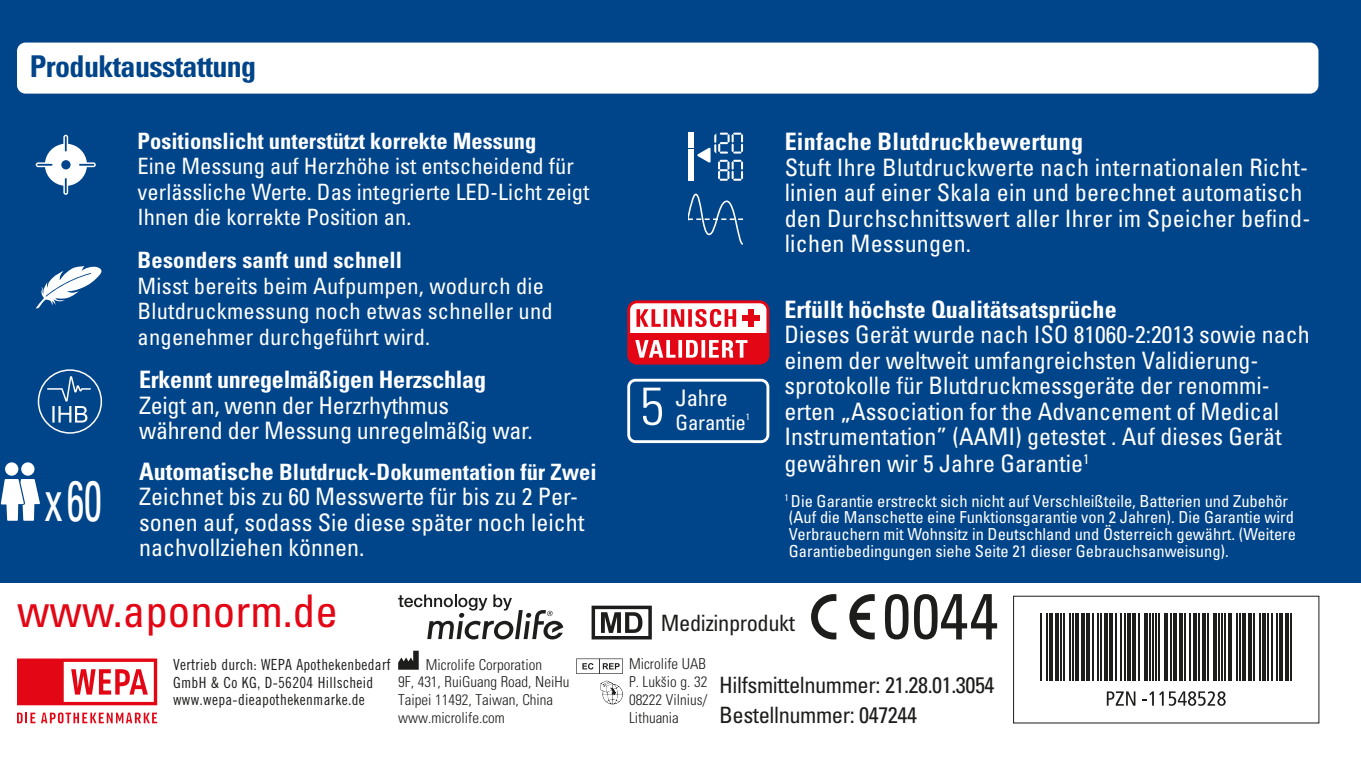
<style>
.page{position:relative;width:1361px;height:766px;background:#fff}
.page>*{position:absolute;margin:0;border:0;box-sizing:border-box;transform-origin:0 0}
.t1{font:condensed 57px "Univers LT Std";color:#fff;scale:.7 1}
.t2{font:300 condensed 53.1px "Univers LT Std";color:#fff}
.t3{font:condensed 45px "Univers LT Std";color:#e30614}
.t4{font:700 condensed 30px "Univers LT Std";letter-spacing:-.02em;color:#004489}
.t5{font:condensed 24px/25.5px "Univers LT Std";color:#fff}
.t6{font:700 condensed 24px "Univers LT Std";color:#fff}
.t7{font:condensed 22.8px "Univers LT Std";letter-spacing:-.01em;color:#fff}
.t8{font:condensed 22.5px/25.5px "Univers LT Std";color:#fff}
.t9{font:700 condensed 22.5px "Univers LT Std";color:#fff}
.t10{font:condensed 22.5px/30px "Univers LT Std";letter-spacing:-.02em;color:#1d1d1b}
.t11{font:condensed 21px "Univers LT Std";letter-spacing:-.01em;color:#fff}
.t12{font:condensed 16.5px/16.5px "Univers LT Std";color:#fff}
.t13{font:15.3px/18px "Trade Gothic LT Std Cn 18";letter-spacing:.02em;color:#1d1d1b}
.t14{font:300 condensed 15px/17.7px "Univers LT Std";color:#1d1d1b}
.t15{font:condensed 9.3px "Univers LT Std";color:#fff}
.s1{font-size:24px}
</style>
<div class="page">
<svg style="left:885px;top:594px;width:23px;height:45px"></svg>
<svg style="left:914px;top:594px;width:83px;height:45px"></svg>
<svg style="left:811px;top:594px;width:25px;height:45px"></svg>
<svg style="left:849px;top:594px;width:25px;height:45px"></svg>
<svg style="left:398px;top:594px;width:165px;height:45px"></svg>
<svg style="left:17px;top:712px;width:140px;height:11px"></svg>
<svg style="left:17px;top:658px;width:140px;height:47px"></svg>
<div style="left:591px;top:605px;width:61px;height:34px;border:3px solid #1d1d1b"></div>
<svg style="left:601px;top:612px;width:41px;height:20px"></svg>
<svg style="left:398px;top:650px;width:21px;height:19px"></svg>
<svg style="left:576px;top:658px;width:47px;height:15px"></svg>
<svg style="left:600px;top:680px;width:23px;height:25px"></svg>
<div style="left:0;top:0;width:1361px;height:582px;background:#004489"></div>
<div style="left:17px;top:43px;width:1301px;height:51px;background:#fff;border-radius:9px"></div>
<svg style="left:38px;top:370px;width:63px;height:63px"></svg>
<div style="left:38px;top:369px;width:64px;height:64px;border:2px solid #fff;border-radius:50%"></div>
<svg style="left:46px;top:375px;width:46px;height:47px"></svg>
<div style="left:21px;top:462px;width:13px;height:13px;background:#fff;border-radius:50%"></div>
<div style="left:5px;top:462px;width:13px;height:13px;background:#fff;border-radius:50%"></div>
<svg style="left:1px;top:479px;width:39px;height:41px"></svg>
<div style="left:629px;top:302px;width:139px;height:61px;background:#fff;border-radius:8px"></div>
<div style="left:629px;top:332px;width:140px;height:29px;background:#e30614"></div>
<div style="left:627px;top:300px;width:142px;height:64px;border:3px solid #e30614;border-radius:8px"></div>
<svg style="left:636px;top:309px;width:100px;height:18px"></svg>
<div style="left:748px;top:309px;width:6px;height:18px;background:#e30614"></div>
<div style="left:742px;top:315px;width:18px;height:6px;background:#e30614"></div>
<svg style="left:635px;top:340px;width:112px;height:17px"></svg>
<div style="left:627px;top:378px;width:142px;height:65px;border:3px solid #fff;border-radius:7px"></div>
<svg style="left:36px;top:135px;width:60px;height:60px"></svg>
<svg style="left:36px;top:266px;width:66px;height:43px"></svg>
<hr style="left:1040px;top:613px;width:2px;height:67px;background:#1d1d1b">
<hr style="left:1046px;top:613px;width:1px;height:67px;background:#1d1d1b">
<hr style="left:1049px;top:613px;width:4px;height:67px;background:#1d1d1b">
<svg style="left:1055px;top:613px;width:3px;height:67px"></svg>
<hr style="left:1060px;top:613px;width:1px;height:67px;background:#1d1d1b">
<hr style="left:1063px;top:613px;width:2px;height:67px;background:#1d1d1b">
<hr style="left:1069px;top:613px;width:1px;height:67px;background:#1d1d1b">
<hr style="left:1072px;top:613px;width:1px;height:67px;background:#1d1d1b">
<hr style="left:1075px;top:613px;width:4px;height:67px;background:#1d1d1b">
<hr style="left:1081px;top:613px;width:4px;height:67px;background:#1d1d1b">
<hr style="left:1086px;top:613px;width:4px;height:67px;background:#1d1d1b">
<hr style="left:1092px;top:613px;width:1px;height:67px;background:#1d1d1b">
<hr style="left:1097px;top:613px;width:2px;height:67px;background:#1d1d1b">
<hr style="left:1100px;top:613px;width:2px;height:67px;background:#1d1d1b">
<hr style="left:1104px;top:613px;width:4px;height:67px;background:#1d1d1b">
<hr style="left:1109px;top:613px;width:4px;height:67px;background:#1d1d1b">
<hr style="left:1115px;top:613px;width:1px;height:67px;background:#1d1d1b">
<hr style="left:1120px;top:613px;width:2px;height:67px;background:#1d1d1b">
<hr style="left:1123px;top:613px;width:2px;height:67px;background:#1d1d1b">
<hr style="left:1127px;top:613px;width:4px;height:67px;background:#1d1d1b">
<hr style="left:1132px;top:613px;width:4px;height:67px;background:#1d1d1b">
<hr style="left:1138px;top:613px;width:1px;height:67px;background:#1d1d1b">
<svg style="left:1144px;top:613px;width:3px;height:67px"></svg>
<hr style="left:1149px;top:613px;width:1px;height:67px;background:#1d1d1b">
<hr style="left:1152px;top:613px;width:2px;height:67px;background:#1d1d1b">
<hr style="left:1155px;top:613px;width:2px;height:67px;background:#1d1d1b">
<hr style="left:1158px;top:613px;width:2px;height:67px;background:#1d1d1b">
<hr style="left:1164px;top:613px;width:4px;height:67px;background:#1d1d1b">
<hr style="left:1170px;top:613px;width:1px;height:67px;background:#1d1d1b">
<hr style="left:1173px;top:613px;width:4px;height:67px;background:#1d1d1b">
<svg style="left:1179px;top:613px;width:3px;height:67px"></svg>
<hr style="left:1184px;top:613px;width:1px;height:67px;background:#1d1d1b">
<hr style="left:1189px;top:613px;width:2px;height:67px;background:#1d1d1b">
<hr style="left:1193px;top:613px;width:4px;height:67px;background:#1d1d1b">
<hr style="left:1198px;top:613px;width:2px;height:67px;background:#1d1d1b">
<svg style="left:1202px;top:613px;width:3px;height:67px"></svg>
<hr style="left:1207px;top:613px;width:1px;height:67px;background:#1d1d1b">
<svg style="left:1213px;top:613px;width:3px;height:67px"></svg>
<hr style="left:1218px;top:613px;width:2px;height:67px;background:#1d1d1b">
<hr style="left:1221px;top:613px;width:2px;height:67px;background:#1d1d1b">
<hr style="left:1224px;top:613px;width:2px;height:67px;background:#1d1d1b">
<svg style="left:1228px;top:613px;width:3px;height:67px"></svg>
<hr style="left:1235px;top:613px;width:2px;height:67px;background:#1d1d1b">
<hr style="left:1239px;top:613px;width:1px;height:67px;background:#1d1d1b">
<hr style="left:1242px;top:613px;width:4px;height:67px;background:#1d1d1b">
<svg style="left:1248px;top:613px;width:3px;height:67px"></svg>
<hr style="left:1253px;top:613px;width:1px;height:67px;background:#1d1d1b">
<hr style="left:1258px;top:613px;width:2px;height:67px;background:#1d1d1b">
<hr style="left:1262px;top:613px;width:4px;height:67px;background:#1d1d1b">
<hr style="left:1267px;top:613px;width:2px;height:67px;background:#1d1d1b">
<hr style="left:1270px;top:613px;width:2px;height:67px;background:#1d1d1b">
<hr style="left:1276px;top:613px;width:2px;height:67px;background:#1d1d1b">
<hr style="left:1279px;top:613px;width:4px;height:67px;background:#1d1d1b">
<hr style="left:1285px;top:613px;width:4px;height:67px;background:#1d1d1b">
<hr style="left:1290px;top:613px;width:2px;height:67px;background:#1d1d1b">
<svg style="left:1107px;top:691px;width:28px;height:14px"></svg>
<svg style="left:1142px;top:691px;width:21px;height:14px"></svg>
<svg style="left:1169px;top:691px;width:56px;height:14px"></svg>
<div style="left:688px;top:133px;width:6px;height:15px;background:#fff"></div>
<div style="left:688px;top:165px;width:6px;height:16px;background:#fff"></div>
<div style="left:688px;top:149px;width:6px;height:15px;background:#fff"></div>
<svg style="left:697px;top:133px;width:46px;height:48px"></svg>
<svg style="left:688px;top:193px;width:55px;height:52px"></svg>
<p class="t4" style="left:30px;top:48px;width:228px">Produktausstattung</p>
<p class="t9" style="left:138px;top:127px;width:400px">Positionslicht unterstützt korrekte Messung</p>
<p class="t8" style="left:138px;top:153px;width:453px">Eine Messung auf Herzhöhe ist entscheidend für verlässliche Werte. Das integrierte LED-Licht zeigt<br>Ihnen die korrekte Position an.</p>
<p class="t9" style="left:138px;top:246px;width:266px">Besonders sanft und schnell</p>
<p class="t8" style="left:138px;top:272px;width:417px">Misst bereits beim Aufpumpen, wodurch die<br>Blutdruckmessung noch etwas schneller und angenehmer durchgeführt wird.</p>
<h1 class="t1" style="left:45px;top:464px;width:83px">x60</h1>
<p class="t6" style="left:139px;top:364px;width:348px">Erkennt unregelmäßigen Herzschlag</p>
<p class="t5" style="left:139px;top:392px;width:395px">Zeigt an, wenn der Herzrhythmus während der Messung unregelmäßig war.</p>
<p class="t9" style="left:139px;top:458px;width:459px"><span class="s1">Automatische</span> Blutdruck-Dokumentation für Zwei</p>
<p class="t5" style="left:139px;top:483px;width:447px">Zeichnet bis zu 60 Messwerte für bis zu 2 Per&shy;sonen auf, sodass Sie diese später noch leicht nachvollziehen können.</p>
<h2 class="t2" style="left:640px;top:374px;width:25px">5</h2>
<p class="t7" style="left:675px;top:383px;width:54px">Jahre</p>
<p class="t11" style="left:675px;top:408px;width:72px">Garantie</p>
<p class="t15" style="left:746px;top:410px;width:6px">1</p>
<p class="t6" style="left:785px;top:127px;width:300px">Einfache Blutdruckbewertung</p>
<p class="t5" style="left:785px;top:154px;width:527px">Stuft Ihre Blutdruckwerte nach internationalen Richt&shy;linien auf einer Skala ein und berechnet automatisch den Durchschnittswert aller Ihrer im Speicher befind&shy;lichen Messungen.</p>
<p class="t6" style="left:784px;top:294px;width:333px">Erfüllt höchste Qualitätsatsprüche</p>
<p class="t5" style="left:784px;top:321px;width:527px">Dieses Gerät wurde nach ISO 81060-2:2013 sowie nach einem der weltweit umfangreichsten Validierung&shy;sprotokolle für Blutdruckmessgeräte der renommi&shy;erten „Association for the Advancement of Medical Instrumentation” (AAMI) getestet . Auf dieses Gerät gewähren wir 5 Jahre Garantie<sup>1</sup></p>
<p class="t12" style="left:784px;top:492px;width:513px"><sup>1</sup> Die Garantie erstreckt sich nicht auf Verschleißteile, Batterien und Zubehör (Auf die Manschette eine Funktionsgarantie von 2 Jahren). Die Garantie wird Verbrauchern mit Wohnsitz in Deutschland und Österreich gewährt. (Weitere Garantiebedingungen siehe Seite 21 dieser Gebrauchsanweisung).</p>
<h3 class="t3" style="left:17px;top:582px;width:322px">www.aponorm.de</h3>
<p class="t13" style="left:173px;top:654px;width:219px">Vertrieb durch: WEPA Apothekenbedarf<br>GmbH &amp; Co KG, D-56204 Hillscheid www.wepa-dieapothekenmarke.de</p>
<p class="t10" style="left:661px;top:607px;width:136px">Medizinprodukt</p>
<p class="t14" style="left:398px;top:655px;width:173px;text-indent:28px">Microlife Corporation<br>9F, 431, RuiGuang Road, NeiHu<br>Taipei 11492, Taiwan, China www.microlife.com</p>
<p class="t14" style="left:629px;top:655px;width:80px;text-align:justify">Microlife UAB P. Lukšio g. 32<br>08222 Vilnius/ Lithuania</p>
<p class="t10" style="left:719px;top:670px;width:277px">Hilfsmittelnummer: 21.28.01.3054<br>Bestellnummer: 047244</p>
</div>
